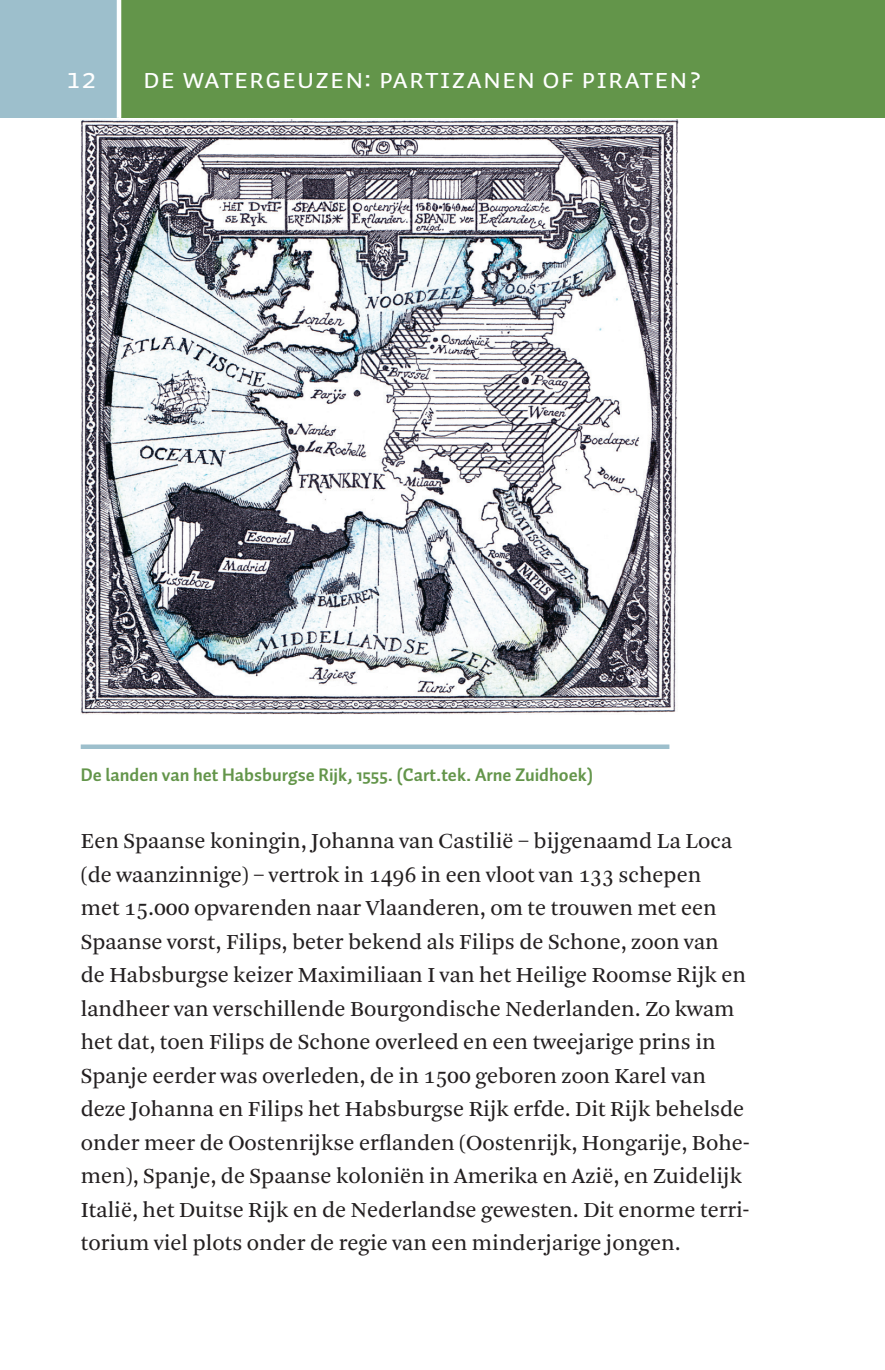
<style>
.page{position:relative;width:885px;height:1370px;background:#fff}
.page>*{position:absolute;margin:0;border:0;box-sizing:border-box;transform-origin:0 0}
.t1{font:29.25px "Auto 1 Regular Sm Cp";letter-spacing:.01em;color:#fff}
.t2{font:22.5px/33.5px "Arnhem Blond";color:#231f20}
.t3{font:700 18.22px "Auto 1";color:#63954a}
</style>
<div class="page">
<div style="left:81px;top:744px;width:588px;height:5px;background:#9dbfcc"></div>
<img style="left:81px;top:120px;width:597px;height:594px">
<div style="left:122px;top:0;width:762px;height:118px;background:#63954a"></div>
<hr style="left:884px;top:0;width:1px;height:118px;background:#63954a">
<div style="left:0;top:0;width:119px;height:118px;background:#9dbfcc"></div>
<hr style="left:117px;top:0;width:4px;height:118px;background:#fff">
<h1 class="t1" style="left:66px;top:65px;width:32px">12</h1>
<h1 class="t1" style="left:143px;top:65px;width:561px">DE watergeuzen: partizanen of piraten?</h1>
<p class="t3" style="left:81px;top:763px;width:514px">De landen van het Habsburgse Rijk, 1555. (Cart.tek. Arne Zuidhoek)</p>
<p class="t2" style="left:81px;top:824px;width:670px">Een Spaanse koningin, Johanna van Castilië – bijgenaamd La Loca (de waanzinnige) – vertrok in 1496 in een vloot van 133 schepen<br>met 15.000 opvarenden naar Vlaanderen, om te trouwen met een Spaanse vorst, Filips, beter bekend als Filips de Schone, zoon van<br>de Habsburgse keizer Maximiliaan I van het Heilige Roomse Rijk en landheer van verschillende Bourgondische Nederlanden. Zo kwam het dat, toen Filips de Schone overleed en een tweejarige prins in Spanje eerder was overleden, de in 1500 geboren zoon Karel van deze Johanna en Filips het Habsburgse Rijk erfde. Dit Rijk behelsde onder meer de Oostenrijkse erflanden (Oostenrijk, Hongarije, Bohe&shy;men), Spanje, de Spaanse koloniën in Amerika en Azië, en Zuidelijk Italië, het Duitse Rijk en de Nederlandse gewesten. Dit enorme terri&shy;torium viel plots onder de regie van een minderjarige jongen.</p>
</div>
